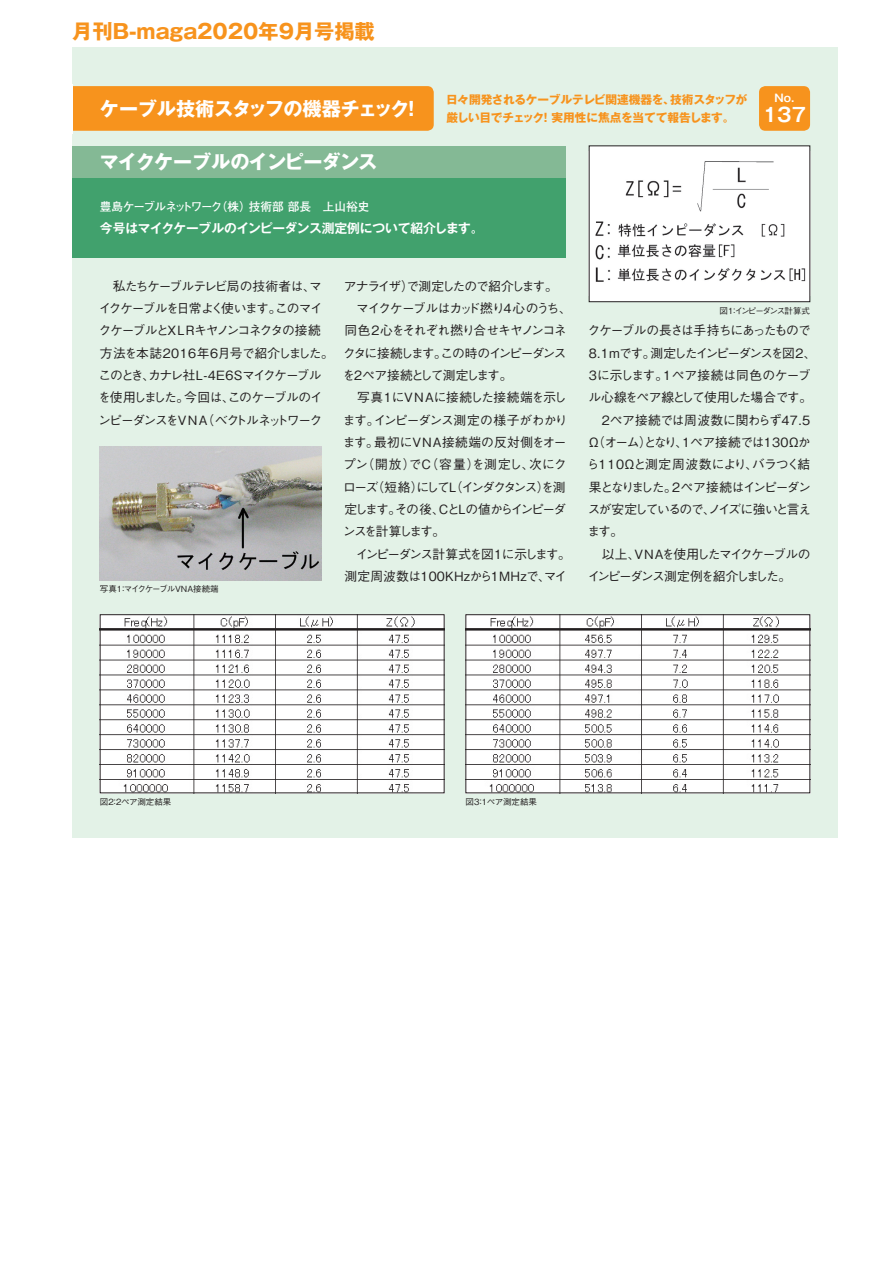
<style>
.page{position:relative;width:893px;height:1263px;background:#fff}
.page>*{position:absolute;margin:0;border:0;box-sizing:border-box;transform-origin:0 0}
.t1{font:700 20.25px "Gothic MB101 Pro";color:#f7931d}
.t2{font:700 19.2px "Gothic MB101 Pro";letter-spacing:-.03em;color:#fff}
.t3{font:700 19.2px "Gothic MB101 Pro De";color:#fff}
.t4{font:500 12.75px/22.4px "Gothic BBB Pro";letter-spacing:-.09em;color:#231f20}
.t5{font:500 12.75px "Gothic BBB Pro";letter-spacing:-.135em;color:#231f20}
.t6{font:500 12.75px "Gothic BBB Pro";letter-spacing:-.065em;color:#231f20}
.t7{font:500 12.75px "Gothic BBB Pro";letter-spacing:-.115em;color:#231f20}
.t8{font:700 12.75px "Gothic MB101 Pro De";letter-spacing:-.015em;color:#fff}
.t9{font:500 12.75px "Gothic BBB Pro";letter-spacing:.015em;color:#231f20}
.t10{font:500 12.75px "Gothic BBB Pro";letter-spacing:-.14em;color:#231f20}
.t11{font:500 12.75px "Gothic BBB Pro";letter-spacing:-.13em;color:#231f20}
.t12{font:500 12.75px "Gothic BBB Pro";letter-spacing:-.125em;color:#231f20}
.t13{font:500 12.75px "Gothic BBB Pro";letter-spacing:.005em;color:#231f20}
.t14{font:500 12.75px "Gothic BBB Pro";letter-spacing:-.12em;color:#231f20}
.t15{font:500 12.75px "Gothic BBB Pro";letter-spacing:.02em;color:#231f20}
.t16{font:500 12.75px "Gothic BBB Pro";letter-spacing:-.015em;color:#231f20}
.t17{font:500 12.75px "Gothic BBB Pro";letter-spacing:-.055em;color:#231f20}
.t18{font:500 12.75px "Gothic BBB Pro";letter-spacing:-.02em;color:#231f20}
.t19{font:500 12.75px "Gothic BBB Pro";letter-spacing:-.11em;color:#231f20}
.t20{font:500 12.75px "Gothic BBB Pro";letter-spacing:-.005em;color:#231f20}
.t21{font:500 12.75px "Gothic BBB Pro";letter-spacing:-.16em;color:#231f20}
.t22{font:700 11.7px/18px "Gothic MB101 Pro";letter-spacing:-.03em;color:#f7931d}
.t23{font:700 11.7px "Futo Go B101 Pro";letter-spacing:-.04em;color:#fff}
.t24{font:700 10.65px "Gothic MB101 Pro De";color:#fff}
.t25{font:500 8.55px "Gothic BBB Pro";letter-spacing:-.015em;color:#231f20}
.t26{font:500 8.55px "Gothic BBB Pro";letter-spacing:-.13em;color:#231f20}
</style>
<div class="page">
<div style="left:72px;top:47px;width:766px;height:791px;background:#e3f2e7"></div>
<div style="left:759px;top:86px;width:51px;height:45px;background:#f7931d;border-radius:6px"></div>
<div style="left:72px;top:169px;width:494px;height:88px;background:#41a16d"></div>
<div style="left:60px;top:86px;width:374px;height:45px;background:#f7931d;border-radius:6px"></div>
<div style="left:57px;top:84px;width:15px;height:50px;background:#fff"></div>
<div style="left:72px;top:146px;width:494px;height:32px;background:#84b995"></div>
<img style="left:100px;top:446px;width:221px;height:134px">
<div style="left:589px;top:146px;width:221px;height:156px;background:#fff"></div>
<img style="left:595px;top:161px;width:211px;height:121px">
<img style="left:102px;top:616px;width:340px;height:175px">
<div style="left:100px;top:614px;width:344px;height:179px;border:1px solid #231f20"></div>
<img style="left:468px;top:616px;width:340px;height:175px">
<div style="left:466px;top:614px;width:344px;height:179px;border:1px solid #231f20"></div>
<h1 class="t1" style="left:72px;top:15px;width:304px">月刊B-maga2020年9月号掲載</h1>
<h2 class="t2" style="left:100px;top:92px;width:323px">ケーブル技術スタッフの機器チェック！</h2>
<h2 class="t2" style="left:100px;top:146px;width:279px">マイクケーブルのインピーダンス</h2>
<p class="t22" style="left:446px;top:89px;width:303px">日々開発されるケーブルテレビ関連機器を、技術スタッフが厳しい目でチェック！ 実用性に焦点を当てて報告します。</p>
<p class="t24" style="left:775px;top:89px;width:21px">No.</p>
<h2 class="t3" style="left:763px;top:99px;width:45px">137</h2>
<p class="t23" style="left:100px;top:197px;width:271px">豊島ケーブルネットワーク（株）技術部 部長　上山裕史</p>
<p class="t8" style="left:100px;top:217px;width:385px">今号はマイクケーブルのインピーダンス測定例について紹介します。</p>
<p class="t4" style="left:98px;top:273px;width:237px;text-indent:15px">私たちケーブルテレビ局の技術者は、マイクケーブルを日常よく使います。このマイクケーブルとX L Rキヤノンコネクタの接続方法を本誌2016年6月号で紹介しました。このとき、カナレ社L-4E6Sマイクケーブルを使用しました。今回は、このケーブルのインピーダンスをV N A（ベクトルネットワーク</p>
<p class="t4" style="left:344px;top:273px;width:215px">アナライザ）で測定したので紹介します。</p>
<p class="t4" style="left:356px;top:296px;width:217px">マイクケーブルはカッド撚り4心のうち、</p>
<p class="t4" style="left:344px;top:318px;width:224px">同色2心をそれぞれ撚り合せキヤノンコネ</p>
<p class="t12" style="left:343px;top:343px;width:225px">クタに接続します。この時のインピーダンス</p>
<p class="t4" style="left:343px;top:363px;width:171px">を2ペア接続として測定します。</p>
<p class="t20" style="left:357px;top:387px;width:211px">写真1にVNAに接続した接続端を示し</p>
<p class="t6" style="left:343px;top:410px;width:226px">ます。インピーダンス測定の様子がわかり</p>
<p class="t15" style="left:343px;top:432px;width:225px">ます。最初にVNA接続端の反対側をオー</p>
<p class="t13" style="left:343px;top:454px;width:225px">プン（開放）でC（容量）を測定し、次にク</p>
<p class="t5" style="left:343px;top:477px;width:224px">ローズ（短絡）にしてL（インダクタンス）を測</p>
<p class="t11" style="left:344px;top:499px;width:223px">定します。その後、CとLの値からインピーダ</p>
<p class="t21" style="left:343px;top:521px;width:104px">ンスを計算します。</p>
<p class="t7" style="left:356px;top:544px;width:217px">インピーダンス計算式を図1に示します。</p>
<p class="t9" style="left:344px;top:566px;width:224px">測定周波数は100KHzから1MHzで、マイ</p>
<p class="t25" style="left:100px;top:582px;width:120px">写真1：マイクケーブルVNA接続端</p>
<p class="t26" style="left:720px;top:304px;width:92px">図1：インピーダンス計算式</p>
<p class="t4" style="left:587px;top:318px;width:225px">クケーブルの長さは手持ちにあったもので</p>
<p class="t10" style="left:589px;top:343px;width:229px">8.1ｍです。測定したインピーダンスを図2、</p>
<p class="t16" style="left:589px;top:365px;width:223px">3に示します。1ペア接続は同色のケーブ</p>
<p class="t17" style="left:588px;top:387px;width:225px">ル心線をペア線として使用した場合です。</p>
<p class="t18" style="left:602px;top:410px;width:210px">2ペア接続では周波数に関わらず47.5</p>
<p class="t4" style="left:587px;top:430px;width:225px">Ω（オーム）となり、１ペア接続では130Ωか</p>
<p class="t6" style="left:587px;top:454px;width:225px">ら110Ωと測定周波数により、バラつく結</p>
<p class="t14" style="left:589px;top:477px;width:223px">果となりました。2ペア接続はインピーダン</p>
<p class="t7" style="left:588px;top:499px;width:225px">スが安定しているので、ノイズに強いと言え</p>
<p class="t4" style="left:587px;top:519px;width:37px">ます。</p>
<p class="t19" style="left:602px;top:544px;width:210px">以上、V N Aを使用したマイクケーブルの</p>
<p class="t5" style="left:588px;top:566px;width:205px">インピーダンス測定例を紹介しました。</p>
<p class="t25" style="left:100px;top:795px;width:73px">図2：2ペア測定結果</p>
<p class="t25" style="left:466px;top:795px;width:73px">図3：1ペア測定結果</p>
</div>
